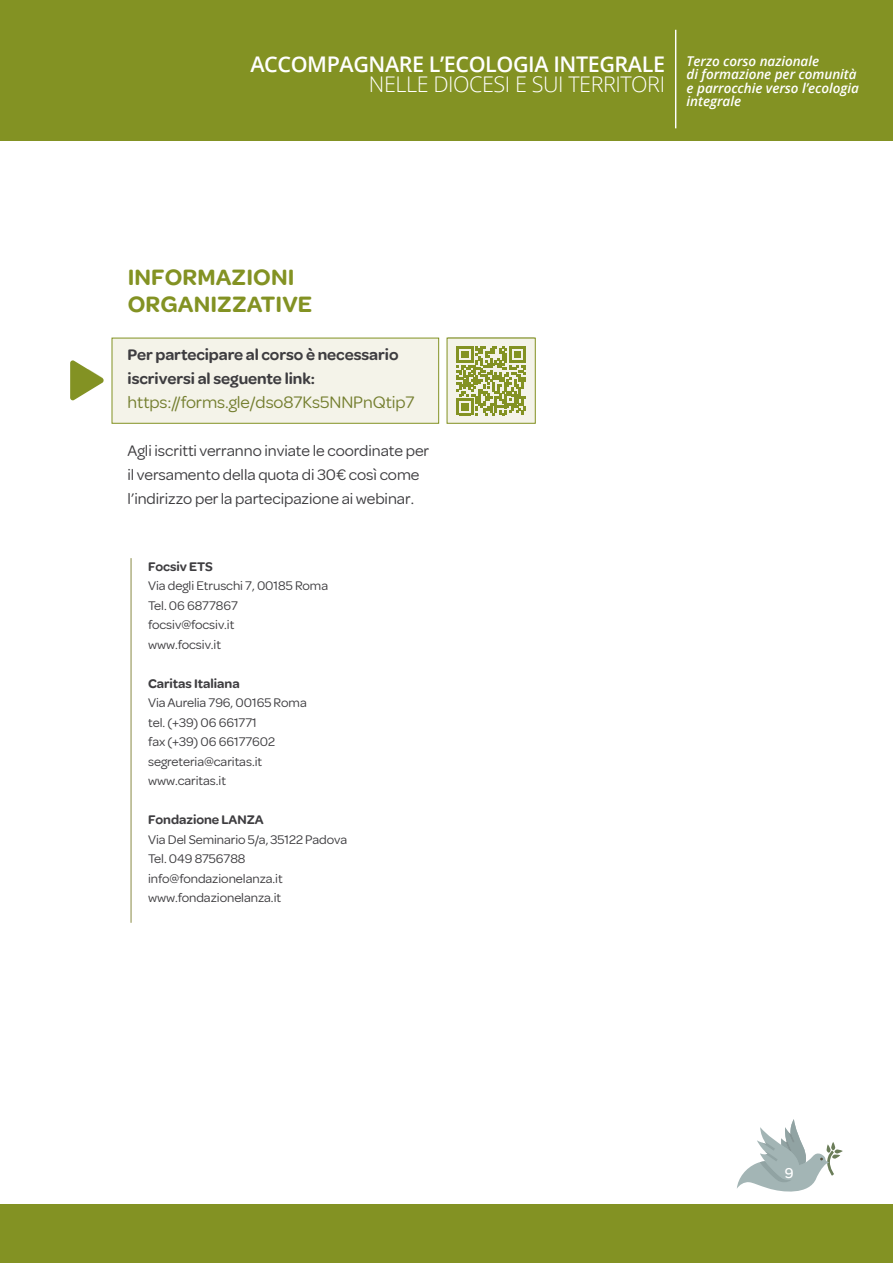
<style>
.page{position:relative;width:893px;height:1263px;background:#fff}
.page>*{position:absolute;margin:0;border:0;box-sizing:border-box;transform-origin:0 0}
.t1{font:600 24px/27px "Omnes";letter-spacing:.005em;color:#839223}
.t2{font:600 21.6px "Open Sans";letter-spacing:-.02em;color:#fff}
.t3{font:300 21.6px "Open Sans";letter-spacing:-.02em;color:#fff}
.t4{font:18px "Omnes";letter-spacing:-.005em;color:#757f30}
.t5{font:16.5px/24px "Omnes";letter-spacing:-.005em;color:#3e3d40}
.t6{font:600 16.5px/24px "Omnes";letter-spacing:-.005em;color:#3e3d40}
.t7{font:500 15px "Omnes";color:#fff}
.t8{font:13.5px/19.5px "Omnes";letter-spacing:-.005em;color:#3e3d40}
.t9{font:italic 600 13.5px/13.4px "Open Sans";letter-spacing:-.005em;color:#fff}
.t10{font:600 13.5px "Omnes";letter-spacing:-.005em;color:#3e3d40}
</style>
<div class="page">
<div style="left:112px;top:338px;width:327px;height:86px;background:#f4f3e9;border:1px solid #839223"></div>
<div style="left:0;top:1205px;width:893px;height:58px;background:#839223"></div>
<hr style="left:130px;top:558px;width:2px;height:365px;background:#b0b182">
<svg style="left:737px;top:1119px;width:106px;height:73px"></svg>
<div style="left:0;top:0;width:893px;height:140px;background:#839223"></div>
<hr style="left:675px;top:30px;width:1px;height:98px;background:#fff">
<svg style="left:70px;top:360px;width:34px;height:41px"></svg>
<div style="left:447px;top:338px;width:88px;height:85px;background:#f4f3e9"></div>
<svg style="left:457px;top:346px;width:69px;height:69px"></svg>
<div style="left:447px;top:338px;width:89px;height:86px;border:1px solid #839223"></div>
<h2 class="t2" style="left:250px;top:49px;width:416px">ACCOMPAGNARE L’ECOLOGIA INTEGRALE</h2>
<h2 class="t3" style="left:369px;top:69px;width:298px">NELLE DIOCESI E SUI TERRITORI</h2>
<p class="t9" style="left:687px;top:54px;width:174px">Terzo corso nazionale<br>di formazione per comunità e parrocchie verso l’ecologia integrale</p>
<h1 class="t1" style="left:128px;top:262px;width:186px">INFORMAZIONI<br>ORGANIZZATIVE</h1>
<p class="t6" style="left:128px;top:341px;width:272px">Per partecipare al corso è necessario iscriversi al seguente link:</p>
<h3 class="t4" style="left:128px;top:390px;width:289px">https://forms.gle/dso87Ks5NNPnQtip7</h3>
<p class="t5" style="left:128px;top:437px;width:303px">Agli iscritti verranno inviate le coordinate per il versamento della quota di 30€ così come l’indirizzo per la partecipazione ai webinar.</p>
<p class="t10" style="left:148px;top:557px;width:66px">Focsiv ETS</p>
<p class="t8" style="left:148px;top:575px;width:182px">Via degli Etruschi 7, 00185 Roma<br>Tel. 06 6877867<br>focsiv@focsiv.it<br>www.focsiv.it</p>
<p class="t10" style="left:148px;top:674px;width:93px">Caritas Italiana</p>
<p class="t8" style="left:148px;top:692px;width:160px">Via Aurelia 796, 00165 Roma tel. (+39) 06 661771<br>fax (+39) 06 66177602 segreteria@caritas.it www.caritas.it</p>
<p class="t10" style="left:148px;top:810px;width:117px">Fondazione LANZA</p>
<p class="t8" style="left:148px;top:829px;width:201px">Via Del Seminario 5/a, 35122 Padova<br>Tel. 049 8756788 info@fondazionelanza.it www.fondazionelanza.it</p>
<p class="t7" style="left:785px;top:1163px;width:10px">9</p>
</div>
